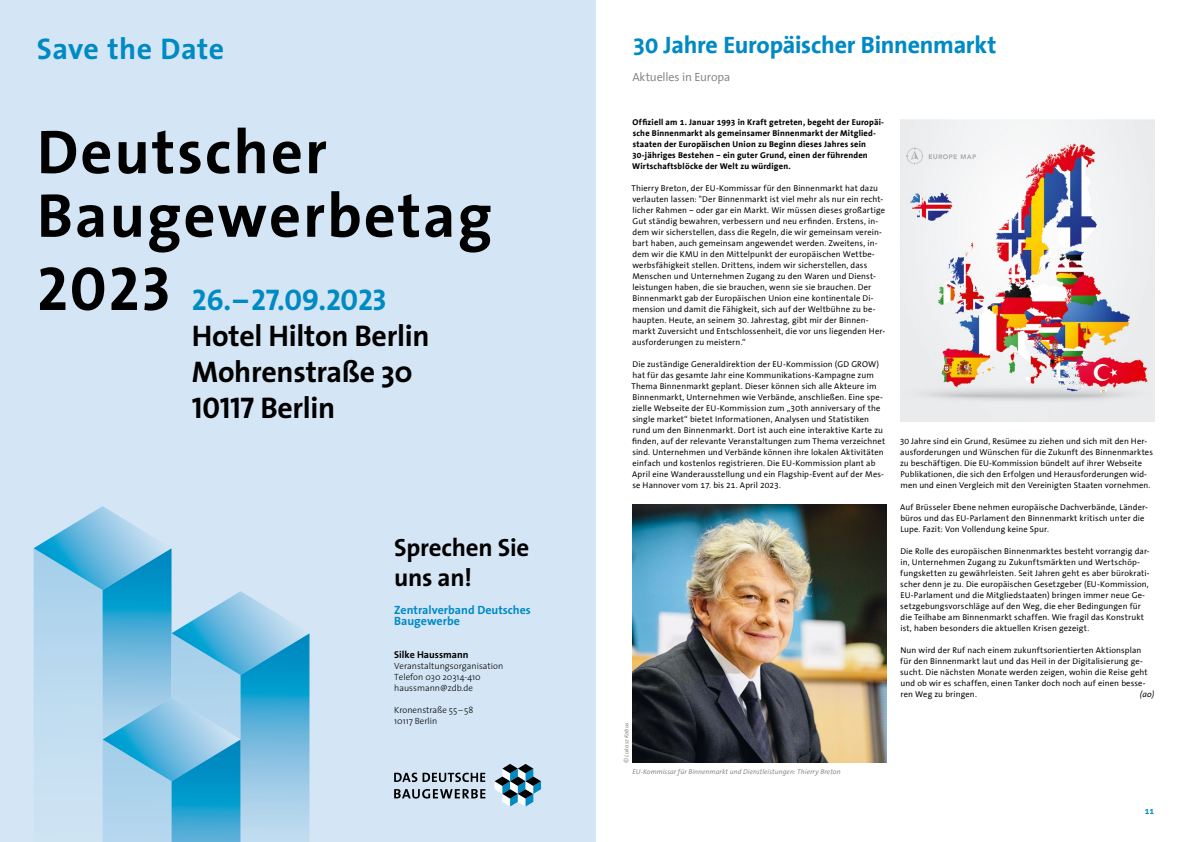
<style>
.page{position:relative;width:1191px;height:842px;background:#fff}
.page>*{position:absolute;margin:0;border:0;box-sizing:border-box;transform-origin:0 0}
.t1{font:700 62.4px/63.6px "The Sans";letter-spacing:.03em;color:#000}
.t2{font:700 30px/36px "The Sans";letter-spacing:-.01em;color:#000}
.t3{font:30px "The Sans Bold Caps";letter-spacing:-.01em;color:#008ac4}
.t4{font:700 30px "The Sans";letter-spacing:.015em;color:#008ac4}
.t5{font:700 25px/30px "The Sans";letter-spacing:-.01em;color:#000}
.t6{font:700 24px "The Sans Office";letter-spacing:-.01em;color:#008ac4}
.t7{font:700 12px/11px "The Sans";color:#008ac4}
.t8{font:12px "The Sans Office";letter-spacing:-.015em;color:#868786}
.t9{font:700 10px "The Sans";color:#000}
.t10{font:300 9px/11px "The Sans";color:#000}
.t11{font:8.5px/11px "The Sans Office";letter-spacing:.015em;color:#000}
.t12{font:700 8.5px/11px "The Sans Office";letter-spacing:.025em;color:#000}
.t13{font:italic 8.5px "The Sans Office";color:#000}
.t14{font:700 8.5px "The Sans Office";color:#008ac4}
.t15{font:italic 7px "The Sans Office";letter-spacing:.01em;color:#868786}
.t16{font:italic 6px "The Sans Office";letter-spacing:.01em;color:#868786}
.s1{font-size:62.4px;color:#000}
.s2{font-family:"The Sans Bold Caps";font-weight:400}
.s3{font-size:6.9px}
</style>
<div class="page">
<div style="left:0;top:0;width:595px;height:842px;background:#d4e6f5"></div>
<svg style="left:394px;top:773px;width:91px;height:9px"></svg>
<svg style="left:394px;top:789px;width:91px;height:9px"></svg>
<svg style="left:494px;top:764px;width:47px;height:42px"></svg>
<svg style="left:34px;top:506px;width:275px;height:336px"></svg>
<img style="left:171px;top:781px;width:69px;height:61px">
<img style="left:171px;top:739px;width:69px;height:42px">
<img style="left:632px;top:504px;width:254px;height:259px">
<img style="left:900px;top:119px;width:254px;height:303px">
<h2 class="t4" style="left:37px;top:24px;width:189px">Save the Date</h2>
<h1 class="t1" style="left:37px;top:119px;width:457px">Deutscher<br>Baugewerbetag</h1>
<h2 class="t3" style="left:37px;top:274px;width:351px"><span class="s1">2023</span> 26. – 27.09.2023</h2>
<h2 class="t2" style="left:192px;top:317px;width:239px">Hotel Hilton Berlin<br>Mohrenstraße 30<br><span class="s2">10117</span> Berlin</h2>
<h3 class="t5" style="left:394px;top:532px;width:137px">Sprechen Sie uns an!</h3>
<h3 class="t7" style="left:394px;top:604px;width:138px">Zentralverband Deutsches<br>Baugewerbe</h3>
<p class="t9" style="left:394px;top:647px;width:76px">Silke Haussmann</p>
<p class="t10" style="left:394px;top:661px;width:111px">Veranstaltungsorganisation<br>Telefon 030 20314-410 haussmann@zdb.de</p>
<p class="t10" style="left:394px;top:705px;width:81px">Kronenstraße 55 – 58<br>10117 Berlin</p>
<h3 class="t6" style="left:632px;top:32px;width:366px">30 Jahre Europäischer Binnenmarkt</h3>
<h3 class="t8" style="left:632px;top:71px;width:99px">Aktuelles in Europa</h3>
<p class="t12" style="left:632px;top:117px;width:253px">Offiziell am 1. Januar 1993 in Kraft getreten, begeht der Europäi&shy;sche Binnenmarkt als gemeinsamer Binnenmarkt der Mitglied&shy;staaten der Europäischen Union zu Beginn dieses Jahres sein 30-jähriges Bestehen – ein guter Grund, einen der führenden Wirtschaftsblöcke der Welt zu würdigen.</p>
<p class="t11" style="left:631px;top:183px;width:255px">Thierry Breton, der EU-Kommissar für den Binnenmarkt hat dazu verlauten lassen: "Der Binnenmarkt ist viel mehr als nur ein recht&shy;licher Rahmen – oder gar ein Markt. Wir müssen dieses großartige Gut ständig bewahren, verbessern und neu erfinden. Erstens, in&shy;dem wir sicherstellen, dass die Regeln, die wir gemeinsam verein&shy;bart haben, auch gemeinsam angewendet werden. Zweitens, in&shy;dem wir die KMU in den Mittelpunkt der europäischen Wettbe&shy;werbsfähigkeit stellen. Drittens, indem wir sicherstellen, dass Menschen und Unternehmen Zugang zu den Waren und Dienst&shy;leistungen haben, die sie brauchen, wenn sie sie brauchen. Der Binnenmarkt gab der Europäischen Union eine kontinentale Di&shy;mension und damit die Fähigkeit, sich auf der Weltbühne zu be&shy;haupten. Heute, an seinem 30. Jahrestag, gibt mir der Binnen&shy;markt Zuversicht und Entschlossenheit, die vor uns liegenden Her&shy;ausforderungen zu meistern.“</p>
<p class="t11" style="left:631px;top:359px;width:255px">Die zuständige Generaldirektion der EU-Kommission (GD GROW) hat für das gesamte Jahr eine Kommunikations-Kampagne zum Thema Binnenmarkt geplant. Dieser können sich alle Akteure im Binnenmarkt, Unternehmen wie Verbände, anschließen. Eine spe&shy;zielle Webseite der EU-Kommission zum „30th anniversary of the single market“ bietet Informationen, Analysen und Statistiken rund um den Binnenmarkt. Dort ist auch eine interaktive Karte zu finden, auf der relevante Veranstaltungen zum Thema verzeichnet sind. Unternehmen und Verbände können ihre lokalen Aktivitäten einfach und kostenlos registrieren. Die EU-Kommission plant ab April eine Wanderausstellung und ein Flagship-Event auf der Mes&shy;se Hannover vom 17. bis 21. April 2023.</p>
<p class="t11" style="left:899px;top:436px;width:255px">30 Jahre sind ein Grund, Resümee zu ziehen und sich mit den Her&shy;ausforderungen und Wünschen für die Zukunft des Binnenmarktes zu beschäftigen. Die EU-Kommission bündelt auf ihrer Webseite Publikationen, die sich den Erfolgen und Herausforderungen wid&shy;men und einen Vergleich mit den Vereinigten Staaten vornehmen.</p>
<p class="t11" style="left:900px;top:502px;width:249px">Auf Brüsseler Ebene nehmen europäische Dachverbände, Länder&shy;büros und das EU-Parlament den Binnenmarkt kritisch unter die<br>Lupe. Fazit: Von Vollendung keine Spur.</p>
<p class="t11" style="left:900px;top:546px;width:251px">Die Rolle des europäischen Binnenmarktes besteht vorrangig dar&shy;in, Unternehmen Zugang zu Zukunftsmärkten und Wertschöp&shy;fungsketten zu gewährleisten. Seit Jahren geht es aber bürokrati&shy;scher denn je zu. Die europäischen Gesetzgeber (EU-Kommission, EU-Parlament und die Mitgliedstaaten) bringen immer neue Ge&shy;setzgebungsvorschläge auf den Weg, die eher Bedingungen für die Teilhabe am Binnenmarkt schaffen. Wie fragil das Konstrukt ist, haben besonders die aktuellen Krisen gezeigt.</p>
<p class="t11" style="left:900px;top:645px;width:249px">Nun wird der Ruf nach einem zukunftsorientierten Aktionsplan für den Binnenmarkt laut und das Heil in der Digitalisierung ge&shy;sucht. Die nächsten Monate werden zeigen, wohin die Reise geht und ob wir es schaffen, einen Tanker doch noch auf einen besse&shy;ren Weg zu bringen.</p>
<p class="t13" style="left:1139px;top:690px;width:16px">(ao)</p>
<p class="t16" style="left:623px;top:763px;width:42px;rotate:-90deg"><span class="s3">©</span> Lukasz Kobus</p>
<p class="t15" style="left:632px;top:768px;width:210px">EU-Kommissar für Binnenmarkt und Dienstleistungen: Thierry Breton</p>
<p class="t14" style="left:1144px;top:806px;width:11px">11</p>
</div>
